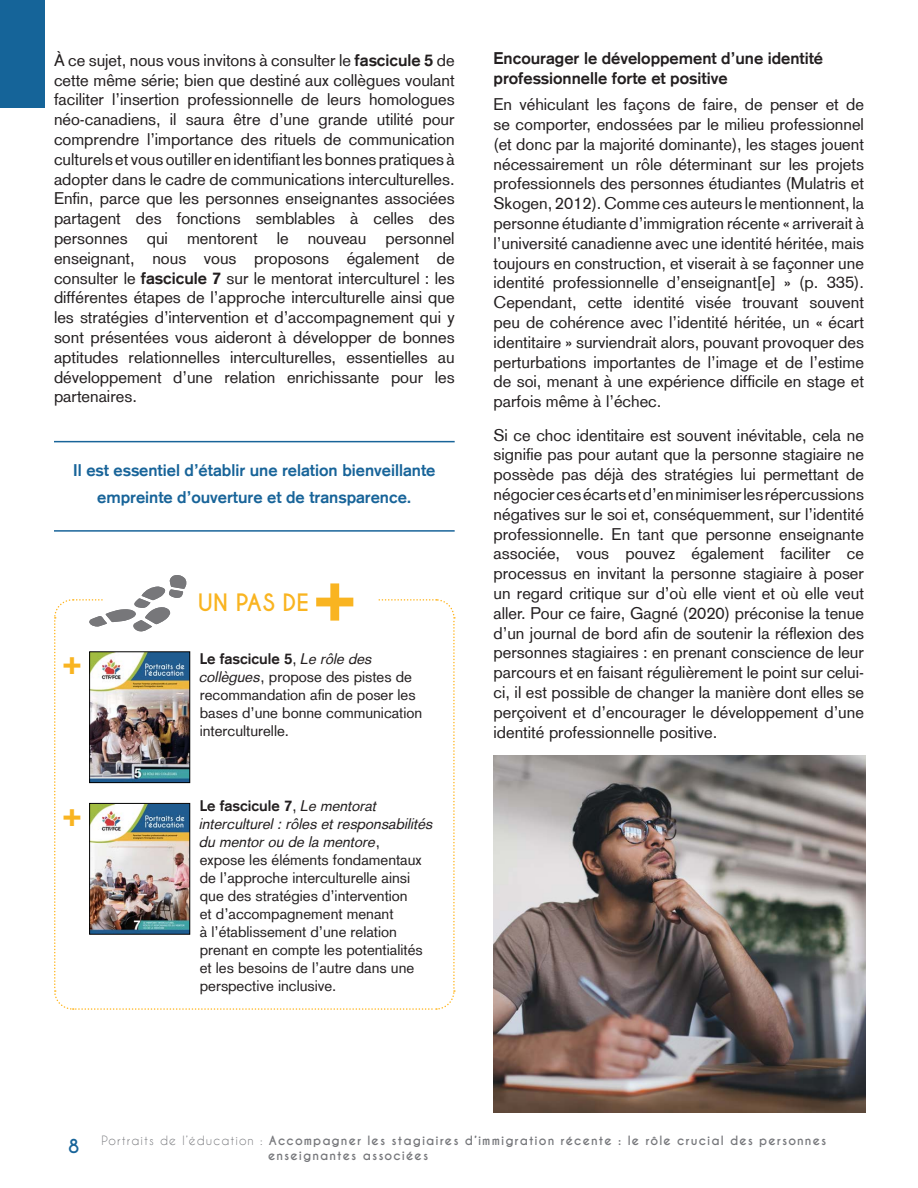
<style>
.page{position:relative;width:918px;height:1188px;background:#fff}
.page>*{position:absolute;margin:0;border:0;box-sizing:border-box;transform-origin:0 0}
.Texte{font:900 73.5px "Basic Commercial LT Com";color:#f9b421}
.Texte-2{font:900 33.15px "Basic Commercial LT Com";color:#f9b421}
.t1{font:700 22.5px "Caviar Dreams";color:#f9b421}
.t2{font:700 18px "Caviar Dreams";color:#186499}
.Texte-3{font:16.5px/19.8px "Basic Commercial LT Com";color:#231f20;text-align:justify}
.texte_important_bleu{font:700 16.5px/27px "Basic Commercial LT Com";color:#186499;text-align:center}
._2e_sous_titre_noir{font:700 16.5px "Basic Commercial LT Com";color:#231f20}
.t3{font:15px/18px "Basic Commercial LT Com";color:#231f20}
.t4{font:700 12px/15px "Caviar Dreams";letter-spacing:.09em;color:#76777b}
.s1{font-weight:700}
.s2{font-family:"Basic Commercial LT";font-style:italic}
.s3{font-weight:400}
</style>
<div class="page">
<div style="left:0;top:0;width:45px;height:108px;background:#156499"></div>
<svg style="left:54px;top:575px;width:401px;height:435px"></svg>
<img style="left:91px;top:653px;width:97px;height:128px">
<div style="left:89px;top:651px;width:101px;height:132px;border:1px solid #000001"></div>
<img style="left:91px;top:805px;width:97px;height:128px">
<div style="left:89px;top:803px;width:101px;height:132px;border:1px solid #000001"></div>
<img style="left:494px;top:755px;width:371px;height:358px">
<hr style="left:54px;top:441px;width:401px;height:1px;background:#186499">
<hr style="left:54px;top:530px;width:401px;height:2px;background:#186499">
<p class="Texte-3" style="left:54px;top:50px;width:402px">À ce sujet, nous vous invitons à consulter le <span class="s1">fascicule 5</span> de cette même série; bien que destiné aux collègues voulant faciliter l’insertion professionnelle de leurs homologues néo-canadiens, il saura être d’une grande utilité pour comprendre l’importance des rituels de communication culturels et vous outiller en identifiant les bonnes pratiques à adopter dans le cadre de communications interculturelles.<br>Enfin, parce que les personnes enseignantes associées partagent des fonctions semblables à celles des personnes qui mentorent le nouveau personnel enseignant, nous vous proposons également de consulter le <span class="s1">fascicule 7</span> sur le mentorat interculturel : les différentes étapes de l’approche interculturelle ainsi que les stratégies d’intervention et d’accompagnement qui y sont présentées vous aideront à développer de bonnes aptitudes relationnelles interculturelles, essentielles au développement d’une relation enrichissante pour les partenaires.</p>
<p class="texte_important_bleu" style="left:73px;top:457px;width:364px">Il est essentiel d’établir une relation bienveillante empreinte d’ouverture et de transparence.</p>
<p class="Texte-2" style="left:62px;top:642px;width:21px">+</p>
<p class="Texte-2" style="left:62px;top:794px;width:21px">+</p>
<p class="t1" style="left:198px;top:589px;width:112px">UN PAS DE</p>
<p class="Texte" style="left:313px;top:550px;width:46px">+</p>
<p class="t3" style="left:200px;top:650px;width:224px"><span class="s1">Le fascicule 5</span>, <span class="s2">Le rôle des collègues</span>, propose des pistes de recommandation afin de poser les bases d’une bonne communication interculturelle.</p>
<p class="t3" style="left:200px;top:796px;width:235px"><span class="s1">Le fascicule 7</span>, <span class="s2">Le mentorat interculturel : rôles et responsabilités du mentor ou de la mentore</span>,<br>expose les éléments fondamentaux de l’approche interculturelle ainsi que des stratégies d’intervention<br>et d’accompagnement menant<br>à l’établissement d’une relation prenant en compte les potentialités et les besoins de l’autre dans une perspective inclusive.</p>
<p class="_2e_sous_titre_noir" style="left:494px;top:48px;width:331px">Encourager le développement d’une identité</p>
<p class="_2e_sous_titre_noir" style="left:494px;top:68px;width:235px">professionnelle forte et positive</p>
<p class="Texte-3" style="left:494px;top:95px;width:372px">En véhiculant les façons de faire, de penser et de se comporter, endossées par le milieu professionnel (et donc par la majorité dominante), les stages jouent nécessairement un rôle déterminant sur les projets professionnels des personnes étudiantes (Mulatris et Skogen, 2012). Comme ces auteurs le mentionnent, la personne étudiante d’immigration récente « arriverait à l’université canadienne avec une identité héritée, mais toujours en construction, et viserait à se façonner une identité professionnelle d’enseignant[e] » (p. 335).<br>Cependant, cette identité visée trouvant souvent peu de cohérence avec l’identité héritée, un « écart identitaire » surviendrait alors, pouvant provoquer des perturbations importantes de l’image et de l’estime de soi, menant à une expérience difficile en stage et parfois même à l’échec.</p>
<p class="Texte-3" style="left:494px;top:425px;width:372px">Si ce choc identitaire est souvent inévitable, cela ne signifie pas pour autant que la personne stagiaire ne possède pas déjà des stratégies lui permettant de négocier ces écarts et d’en minimiser les répercussions négatives sur le soi et, conséquemment, sur l’identité professionnelle. En tant que personne enseignante associée, vous pouvez également faciliter ce processus en invitant la personne stagiaire à poser un regard critique sur d’où elle vient et où elle veut aller. Pour ce faire, Gagné (2020) préconise la tenue d’un journal de bord afin de soutenir la réflexion des personnes stagiaires : en prenant conscience de leur parcours et en faisant régulièrement le point sur celui&shy;ci, il est possible de changer la manière dont elles se perçoivent et d’encourager le développement d’une identité professionnelle positive.</p>
<p class="t2" style="left:68px;top:1136px;width:13px">8</p>
<p class="t4" style="left:268px;top:1134px;width:560px;text-indent:-166px"><span class="s3">Portraits de l’éducation :</span> Accompagner les stagiaires d’immigration récente : le rôle crucial des personnes enseignantes associées</p>
</div>
